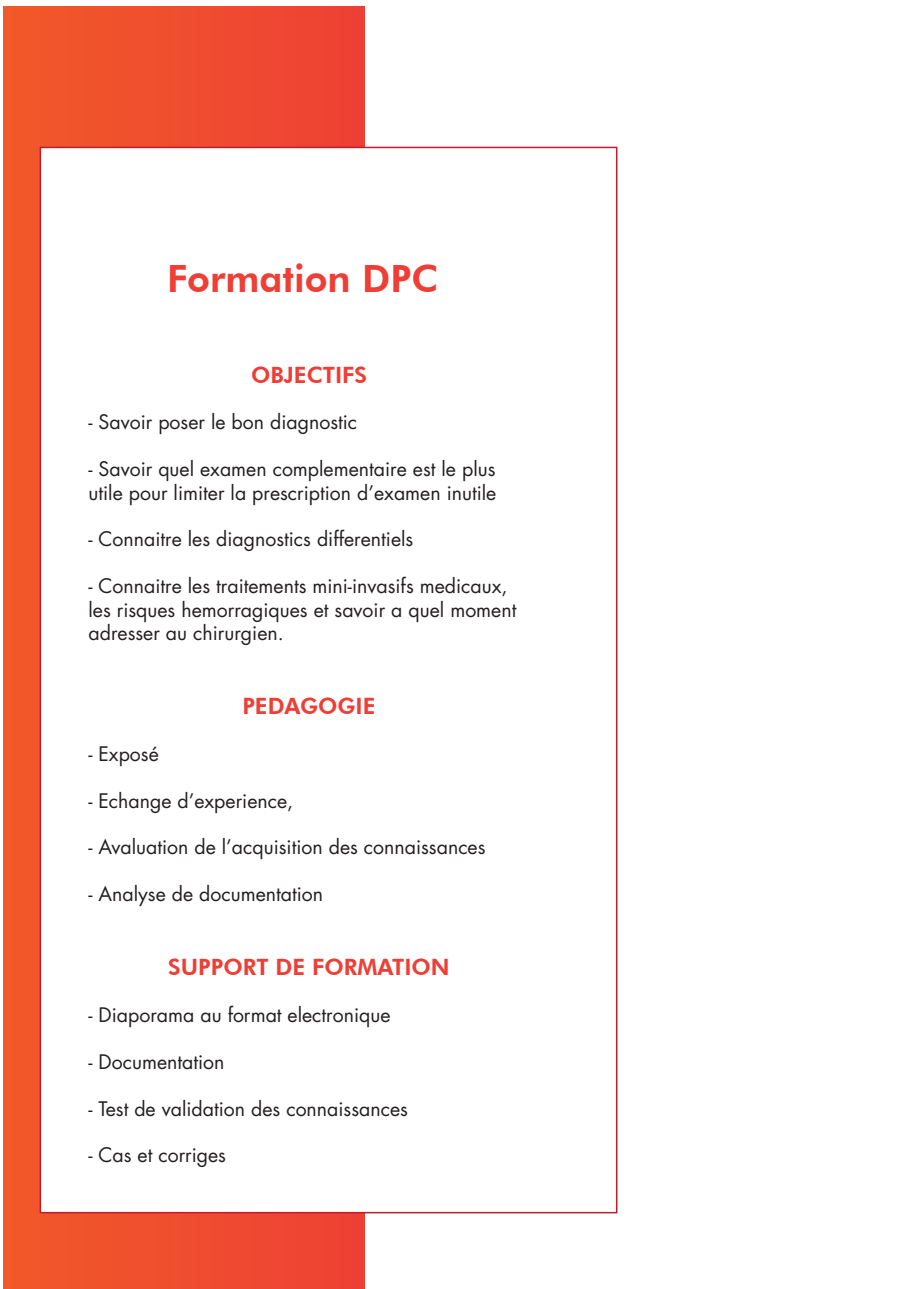
<style>
.page{position:relative;width:919px;height:1289px;background:#fff}
.page>*{position:absolute;margin:0;border:0;box-sizing:border-box;transform-origin:0 0}
.t1{font:800 37.5px "Futura BT";color:#ee3e35}
.t2{font:800 22.5px "Futura BT";color:#ee3e35}
.t3{font:19.5px/23.4px "Futura LT";color:#231f20}
</style>
<div class="page">
<div style="left:4px;top:6px;width:360px;height:1282px;background:linear-gradient(to right,#f15929,#ee4035)"></div>
<div style="left:40px;top:147px;width:577px;height:1066px;background:#fff;border:2px solid #be1d2c"></div>
<h1 class="t1" style="left:167px;top:255px;width:273px">Formation DPC</h1>
<p class="t2" style="left:251px;top:361px;width:117px">OBJECTIFS</p>
<p class="t3" style="left:88px;top:411px;width:270px">- Savoir poser le bon diagnostic</p>
<p class="t3" style="left:88px;top:457px;width:409px">- Savoir quel examen complementaire est le plus utile pour limiter la prescription d’examen inutile</p>
<p class="t3" style="left:88px;top:528px;width:326px">- Connaitre les diagnostics differentiels</p>
<p class="t3" style="left:88px;top:574px;width:429px">- Connaitre les traitements mini-invasifs medicaux, les risques hemorragiques et savoir a quel moment adresser au chirurgien.</p>
<p class="t2" style="left:242px;top:692px;width:135px">PEDAGOGIE</p>
<p class="t3" style="left:88px;top:742px;width:72px">- Exposé</p>
<p class="t3" style="left:88px;top:789px;width:206px">- Echange d’experience,</p>
<p class="t3" style="left:88px;top:835px;width:398px">- Avaluation de l’acquisition des connaissances</p>
<p class="t3" style="left:88px;top:882px;width:236px">- Analyse de documentation</p>
<p class="t2" style="left:168px;top:953px;width:283px">SUPPORT DE FORMATION</p>
<p class="t3" style="left:88px;top:1003px;width:303px">- Diaporama au format electronique</p>
<p class="t3" style="left:88px;top:1050px;width:137px">- Documentation</p>
<p class="t3" style="left:88px;top:1096px;width:321px">- Test de validation des connaissances</p>
<p class="t3" style="left:88px;top:1143px;width:139px">- Cas et corriges</p>
</div>
